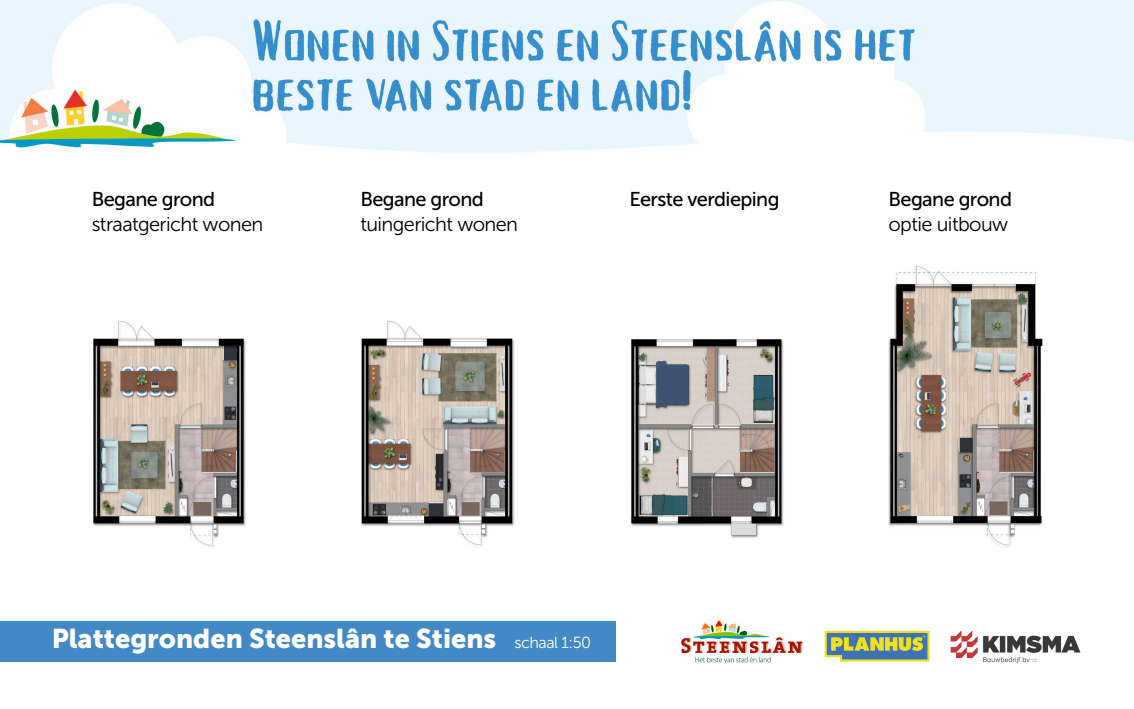
<style>
.page{position:relative;width:1134px;height:709px;background:#fff}
.page>*{position:absolute;margin:0;border:0;box-sizing:border-box;transform-origin:0 0}
.t1{font:27px "Museo Sans 900";color:#fff}
.t2{font:19.96px "Museo Sans 500";letter-spacing:-.03em;color:#000}
.t3{font:19.96px "Museo Sans 300";letter-spacing:-.03em;color:#000}
.s1{font-family:"Museo Sans 300";font-size:16px}
</style>
<div class="page">
<img style="left:0;top:0;width:1134px;height:153px">
<img style="left:888px;top:266px;width:155px;height:281px">
<img style="left:631px;top:339px;width:153px;height:199px">
<svg style="left:825px;top:631px;width:104px;height:30px;background:#8ca476"></svg>
<img style="left:951px;top:630px;width:130px;height:34px">
<img style="left:681px;top:620px;width:122px;height:43px">
<img style="left:361px;top:320px;width:154px;height:227px">
<div style="left:0;top:620px;width:615px;height:41px;background:#4289c5"></div>
<img style="left:93px;top:320px;width:153px;height:228px">
<p class="t2" style="left:92px;top:189px;width:125px">Begane grond</p>
<p class="t3" style="left:92px;top:213px;width:173px">straatgericht wonen</p>
<p class="t2" style="left:360px;top:189px;width:125px">Begane grond</p>
<p class="t3" style="left:360px;top:213px;width:159px">tuingericht wonen</p>
<p class="t2" style="left:629px;top:189px;width:152px">Eerste verdieping</p>
<p class="t2" style="left:888px;top:189px;width:125px">Begane grond</p>
<p class="t3" style="left:888px;top:213px;width:121px">optie uitbouw</p>
<h1 class="t1" style="left:52px;top:623px;width:541px">Plattegronden Steenslân te Stiens <span class="s1">schaal 1:50</span></h1>
</div>
